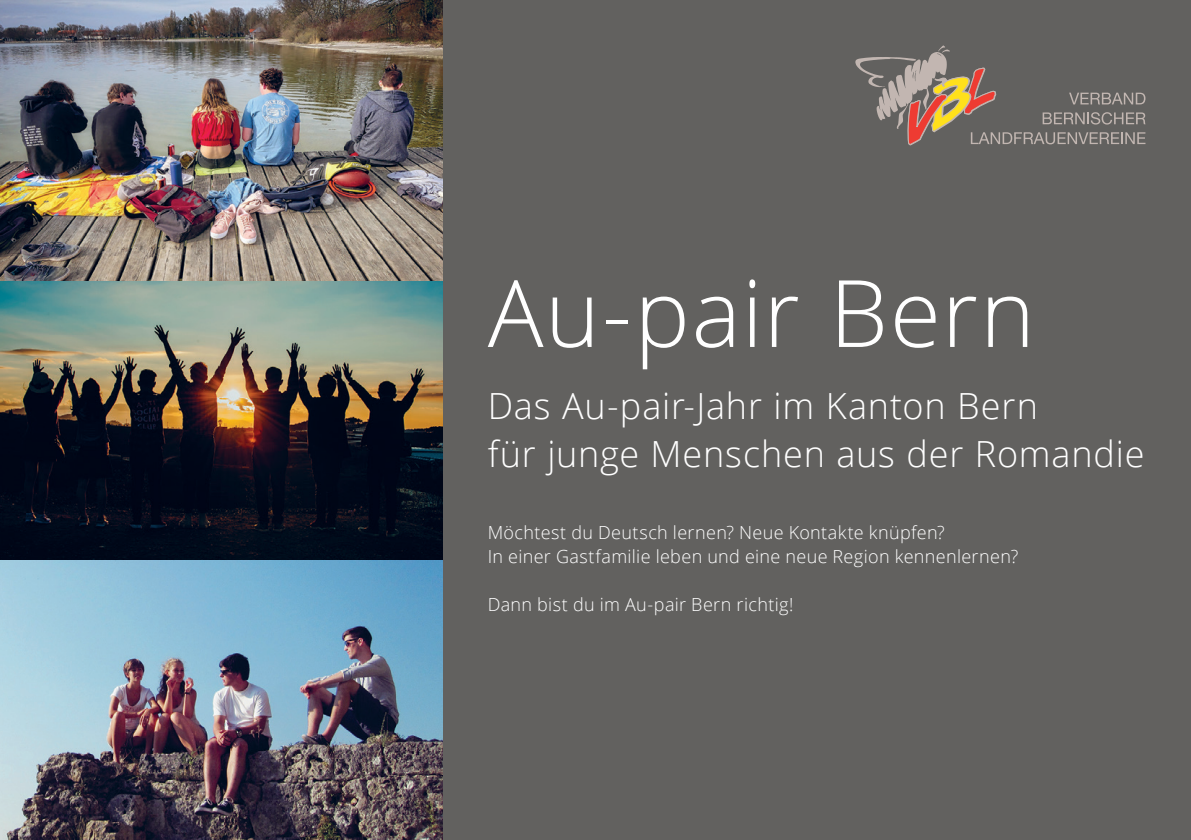
<style>
.page{position:relative;width:1191px;height:840px;background:#fff}
.page>*{position:absolute;margin:0;border:0;box-sizing:border-box;transform-origin:0 0}
.t1{font:300 93px "Open Sans";letter-spacing:.015em;color:#fff}
.t2{font:300 36px/48px "Open Sans";letter-spacing:.02em;color:#fff}
.t3{font:300 18px/24px "Open Sans";letter-spacing:.02em;color:#fff}
</style>
<div class="page">
<div style="left:0;top:0;width:1191px;height:839px;background:#62615f"></div>
<svg style="left:855px;top:45px;width:290px;height:101px"></svg>
<img style="left:0;top:0;width:442px;height:839px">
<h1 class="t1" style="left:488px;top:249px;width:549px">Au-pair Bern</h1>
<h2 class="t2" style="left:488px;top:381px;width:658px">Das Au-pair-Jahr im Kanton Bern<br>für junge Menschen aus der Romandie</h2>
<p class="t3" style="left:488px;top:520px;width:532px">Möchtest du Deutsch lernen? Neue Kontakte knüpfen?<br>In einer Gastfamilie leben und eine neue Region kennenlernen?</p>
<p class="t3" style="left:488px;top:592px;width:307px">Dann bist du im Au-pair Bern richtig!</p>
</div>
